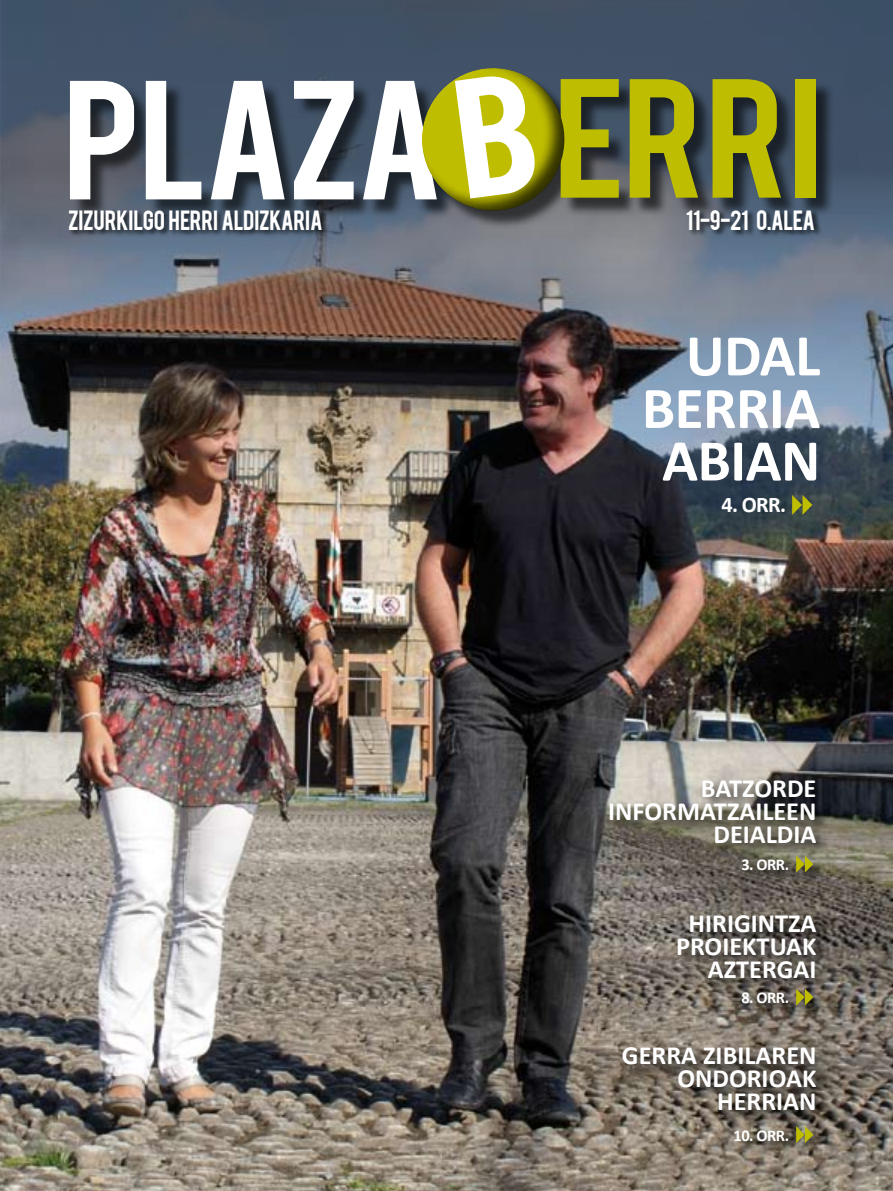
<style>
.page{position:relative;width:893px;height:1191px;background:#fff}
.page>*{position:absolute;margin:0;border:0;box-sizing:border-box;transform-origin:0 0}
.t1{font:133.05px "Bebas";letter-spacing:-.03em;color:#fff;scale:1.14 1}
.t2{font:133.05px "Bebas";color:#bfbd00;scale:1.14 1}
.t3{font:700 59.55px/52.5px "Calibri";letter-spacing:-.01em;color:#fff;text-align:right}
.t4{font:700 26.25px/23px "Calibri";color:#fff;text-align:right}
.t5{font:700 22.35px "Calibri";color:#fff}
.t6{font:21.9px "Bebas";letter-spacing:-.01em;color:#fff}
.t7{font:700 16.5px "Calibri";letter-spacing:-.03em;color:#fff}
</style>
<div class="page">
<img style="left:0;top:595px;width:893px;height:596px">
<img style="left:0;top:0;width:893px;height:595px">
<div style="left:72px;top:70px;width:821px;height:348px;background:#000;opacity:.6"></div>
<div style="left:67px;top:208px;width:290px;height:46px;background:#000;opacity:.75"></div>
<div style="left:685px;top:208px;width:164px;height:46px;background:#000;opacity:.75"></div>
<svg style="left:792px;top:495px;width:20px;height:20px"></svg>
<div style="left:607px;top:776px;width:279px;height:398px;background:#000;opacity:.75"></div>
<svg style="left:796px;top:855px;width:17px;height:17px"></svg>
<svg style="left:796px;top:988px;width:17px;height:17px"></svg>
<svg style="left:796px;top:1126px;width:17px;height:17px"></svg>
<svg style="left:411px;top:58px;width:163px;height:164px;background:#818423"></svg>
<h1 class="t1" style="left:63px;top:43px;width:336px">PLAZA</h1>
<h1 class="t2" style="left:554px;top:42px;width:238px">ERRI</h1>
<p class="t6" style="left:68px;top:204px;width:256px">ZIZURKILGO HERRI ALDIZKARIA</p>
<p class="t6" style="left:686px;top:204px;width:131px">11-9-21 0.ALEA</p>
<h2 class="t3" style="left:642px;top:326px;width:180px">UDAL<br>BERRIA<br>ABIAN</h2>
<p class="t5" style="left:721px;top:491px;width:66px">4. ORR.</p>
<p class="t4" style="left:608px;top:775px;width:210px">BATZORDE<br>INFORMATZAILEEN<br>DEIALDIA</p>
<p class="t7" style="left:741px;top:854px;width:49px">3. ORR.</p>
<p class="t4" style="left:676px;top:910px;width:142px">HIRIGINTZA<br>PROIEKTUAK<br>AZTERGAI</p>
<p class="t7" style="left:741px;top:987px;width:49px">8. ORR.</p>
<p class="t4" style="left:622px;top:1042px;width:196px">GERRA ZIBILAREN<br>ONDORIOAK<br>HERRIAN</p>
<p class="t7" style="left:734px;top:1124px;width:57px">10. ORR.</p>
</div>
